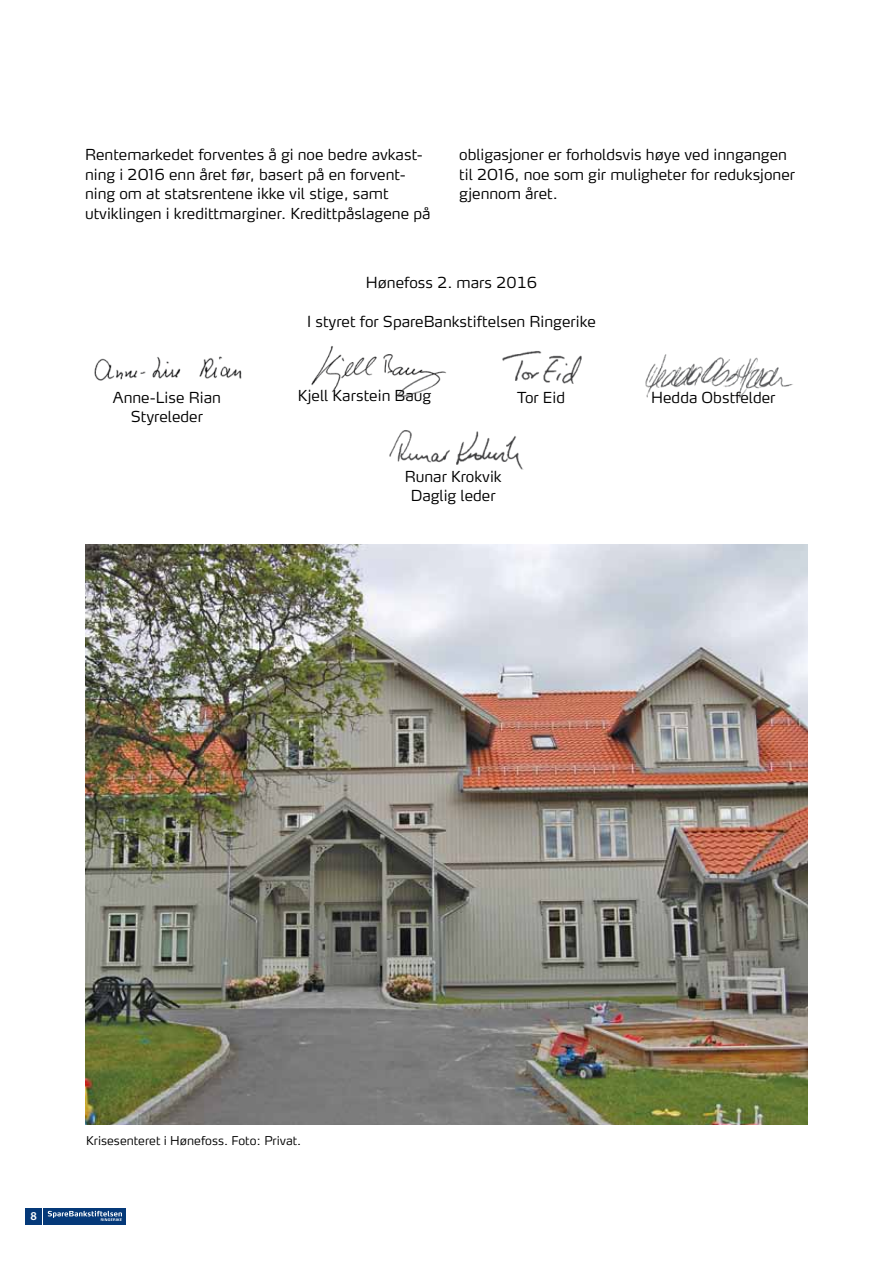
<style>
.page{position:relative;width:893px;height:1263px;background:#fff}
.page>*{position:absolute;margin:0;border:0;box-sizing:border-box;transform-origin:0 0}
.t1{font:300 15px/19.5px "Max OT";color:#000}
.t2{font:300 12px "Max OT";color:#000}
.t3{font:600 12px "Myriad Pro";color:#fff}
</style>
<div class="page">
<img style="left:85px;top:544px;width:723px;height:581px">
<div style="left:44px;top:1208px;width:82px;height:16px;background:#053979"></div>
<svg style="left:48px;top:1211px;width:74px;height:10px"></svg>
<div style="left:26px;top:1208px;width:16px;height:16px;background:#053979"></div>
<img style="left:94px;top:356px;width:148px;height:25px">
<img style="left:645px;top:354px;width:148px;height:44px">
<img style="left:311px;top:346px;width:135px;height:52px">
<img style="left:389px;top:430px;width:135px;height:40px">
<img style="left:502px;top:351px;width:80px;height:33px">
<p class="t1" style="left:85px;top:146px;width:347px">Rentemarkedet forventes å gi noe bedre avkast&shy;ning i 2016 enn året før, basert på en forvent&shy;ning om at statsrentene ikke vil stige, samt utviklingen i kredittmarginer. Kredittpåslagene på</p>
<p class="t1" style="left:459px;top:146px;width:337px">obligasjoner er forholdsvis høye ved inngangen til 2016, noe som gir muligheter for reduksjoner gjennom året.</p>
<p class="t1" style="left:113px;top:389px;width:109px">Anne-Lise Rian</p>
<p class="t1" style="left:131px;top:408px;width:74px">Styreleder</p>
<p class="t1" style="left:366px;top:274px;width:173px">Hønefoss 2. mars 2016</p>
<p class="t1" style="left:307px;top:313px;width:290px">I styret for SpareBankstiftelsen Ringerike</p>
<p class="t1" style="left:298px;top:386px;width:135px">Kjell Karstein Baug</p>
<p class="t1" style="left:517px;top:389px;width:49px">Tor Eid</p>
<p class="t1" style="left:651px;top:389px;width:126px">Hedda Obstfelder</p>
<p class="t1" style="left:405px;top:467px;width:99px">Runar Krokvik</p>
<p class="t1" style="left:411px;top:487px;width:86px">Daglig leder</p>
<p class="t3" style="left:31px;top:1209px;width:8px">8</p>
<p class="t2" style="left:86px;top:1132px;width:217px">Krisesenteret i Hønefoss. Foto: Privat.</p>
</div>
